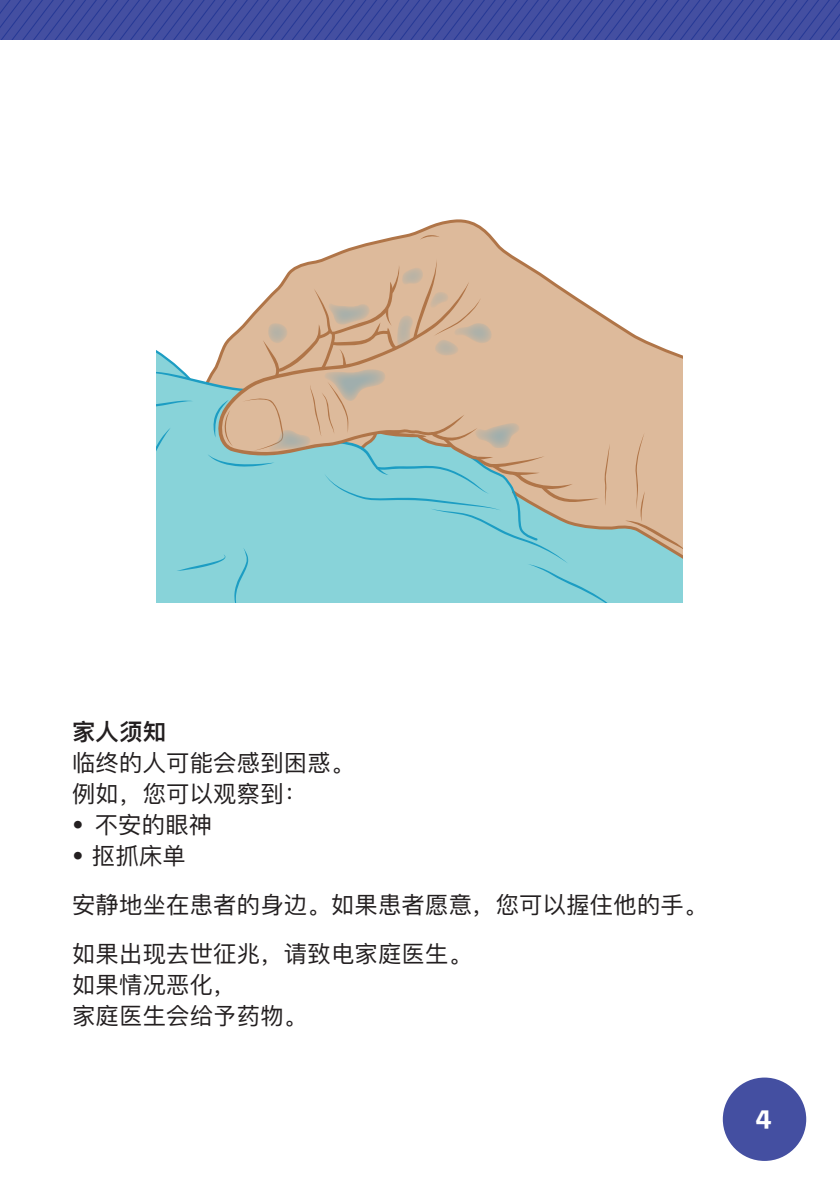
<style>
.page{position:relative;width:840px;height:1191px;background:#fff}
.page>*{position:absolute;margin:0;border:0;box-sizing:border-box;transform-origin:0 0}
.t1{font:700 28px "Zilla Slab";color:#fff}
.t2{font:23.2px/31px "Ping Fang SC";letter-spacing:.01em;color:#231f20}
.t3{font:600 23.2px "Ping Fang SC";color:#231f20}
</style>
<div class="page">
<div style="left:722px;top:1077px;width:83px;height:84px;background:#444fa1;border-radius:50%"></div>
<svg style="left:0;top:0;width:839px;height:40px;background:#404c9f"></svg>
<svg style="left:321px;top:219px;width:197px;height:40px"></svg>
<svg style="left:420px;top:234px;width:19px;height:6px"></svg>
<svg style="left:156px;top:259px;width:526px;height:343px;background:#bac7bb"></svg>
<p class="t3" style="left:72px;top:717px;width:95px">家人须知</p>
<p class="t2" style="left:72px;top:747px;width:283px">临终的人可能会感到困惑。例如，您可以观察到：</p>
<p class="t2" style="left:72px;top:809px;width:142px">• 不安的眼神</p>
<p class="t2" style="left:72px;top:831px;width:636px;line-height:49px">• 抠抓床单<br>安静地坐在患者的身边。如果患者愿意，您可以握住他的手。如果出现去世征兆，请致电家庭医生。</p>
<p class="t2" style="left:72px;top:969px;width:236px">如果情况恶化，<br>家庭医生会给予药物。</p>
<p class="t1" style="left:755px;top:1099px;width:17px">4</p>
</div>
